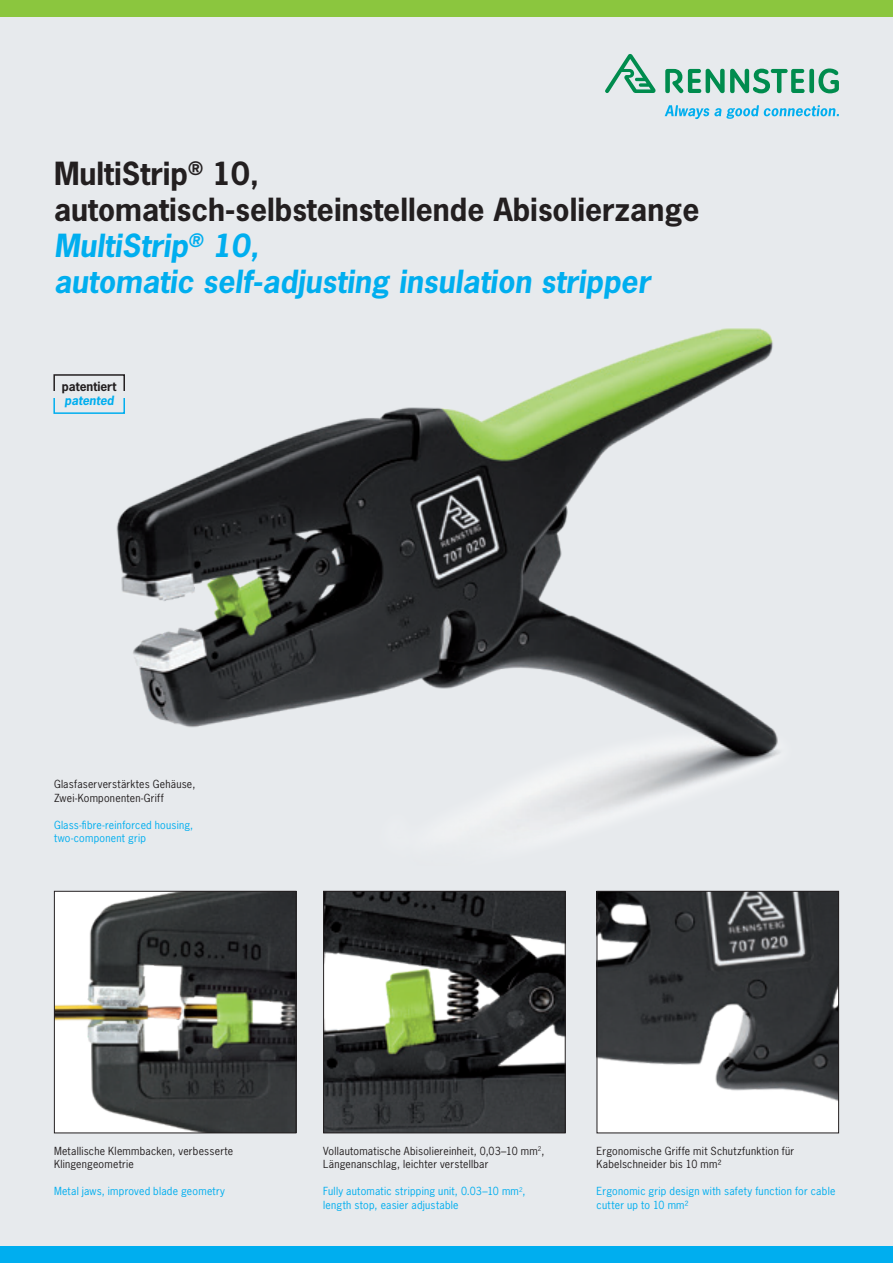
<style>
.page{position:relative;width:893px;height:1263px;background:#e7eaed}
.page>*{position:absolute;margin:0;border:0;box-sizing:border-box;transform-origin:0 0}
.t1{font:700 30px/36px "News Gothic Std";color:#231f20}
.t2{font:700 12px "News Gothic Std";color:#231f20}
.t3{font:italic 700 12px "News Gothic Std";color:#00aeef}
.t4{font:10.5px/13.5px "News Gothic Std";letter-spacing:.025em;color:#231f20}
.t5{font:10.5px/13.5px "News Gothic Std";letter-spacing:.025em;color:#00aeef}
.s1{font-style:italic;color:#00aeef}
</style>
<div class="page">
<div style="left:0;top:0;width:893px;height:17px;background:#8bc63e"></div>
<div style="left:0;top:1246px;width:893px;height:17px;background:#00aeef"></div>
<svg style="left:665px;top:105px;width:174px;height:14px"></svg>
<svg style="left:605px;top:54px;width:234px;height:39px"></svg>
<img style="left:56px;top:893px;width:238px;height:238px">
<div style="left:54px;top:891px;width:242px;height:242px;border:1px solid #231f20"></div>
<img style="left:325px;top:893px;width:239px;height:238px">
<div style="left:323px;top:891px;width:243px;height:242px;border:1px solid #231f20"></div>
<img style="left:116px;top:328px;width:662px;height:486px">
<div style="left:53px;top:374px;width:72px;height:21px;border:2px solid #231f20"></div>
<div style="left:53px;top:393px;width:72px;height:21px;border:2px solid #00aeef"></div>
<div style="left:51px;top:391px;width:76px;height:7px;background:#e7eaed"></div>
<img style="left:599px;top:893px;width:238px;height:238px">
<div style="left:597px;top:891px;width:242px;height:242px;border:1px solid #231f20"></div>
<h1 class="t1" style="left:54px;top:155px;width:647px">MultiStrip<sup>®</sup> 10,<br>automatisch-selbsteinstellende Abisolierzange <span class="s1">MultiStrip</span><sup>®</sup> <span class="s1">10,<br>automatic self-adjusting insulation stripper</span></h1>
<p class="t2" style="left:62px;top:378px;width:56px">patentiert</p>
<p class="t3" style="left:65px;top:392px;width:51px">patented</p>
<p class="t4" style="left:54px;top:777px;width:143px">Glasfaserverstärktes Gehäuse,<br>Zwei-Komponenten-Griff</p>
<p class="t5" style="left:54px;top:818px;width:141px">Glass-fibre-reinforced housing, two-component grip</p>
<p class="t4" style="left:54px;top:1144px;width:181px">Metallische Klemmbacken, verbesserte<br>Klingengeometrie</p>
<p class="t5" style="left:54px;top:1185px;width:173px">Metal jaws, improved blade geometry</p>
<p class="t4" style="left:323px;top:1144px;width:223px">Vollautomatische Abisoliereinheit, 0,03–10 mm<sup>2</sup>,<br>Längenanschlag, leichter verstellbar</p>
<p class="t5" style="left:323px;top:1185px;width:204px">Fully automatic stripping unit, 0.03–10 mm<sup>2</sup>, length stop, easier adjustable</p>
<p class="t4" style="left:597px;top:1144px;width:199px">Ergonomische Griffe mit Schutzfunktion für<br>Kabelschneider bis 10 mm²</p>
<p class="t5" style="left:597px;top:1185px;width:240px">Ergonomic grip design with safety function for cable cutter up to 10 mm²</p>
</div>
